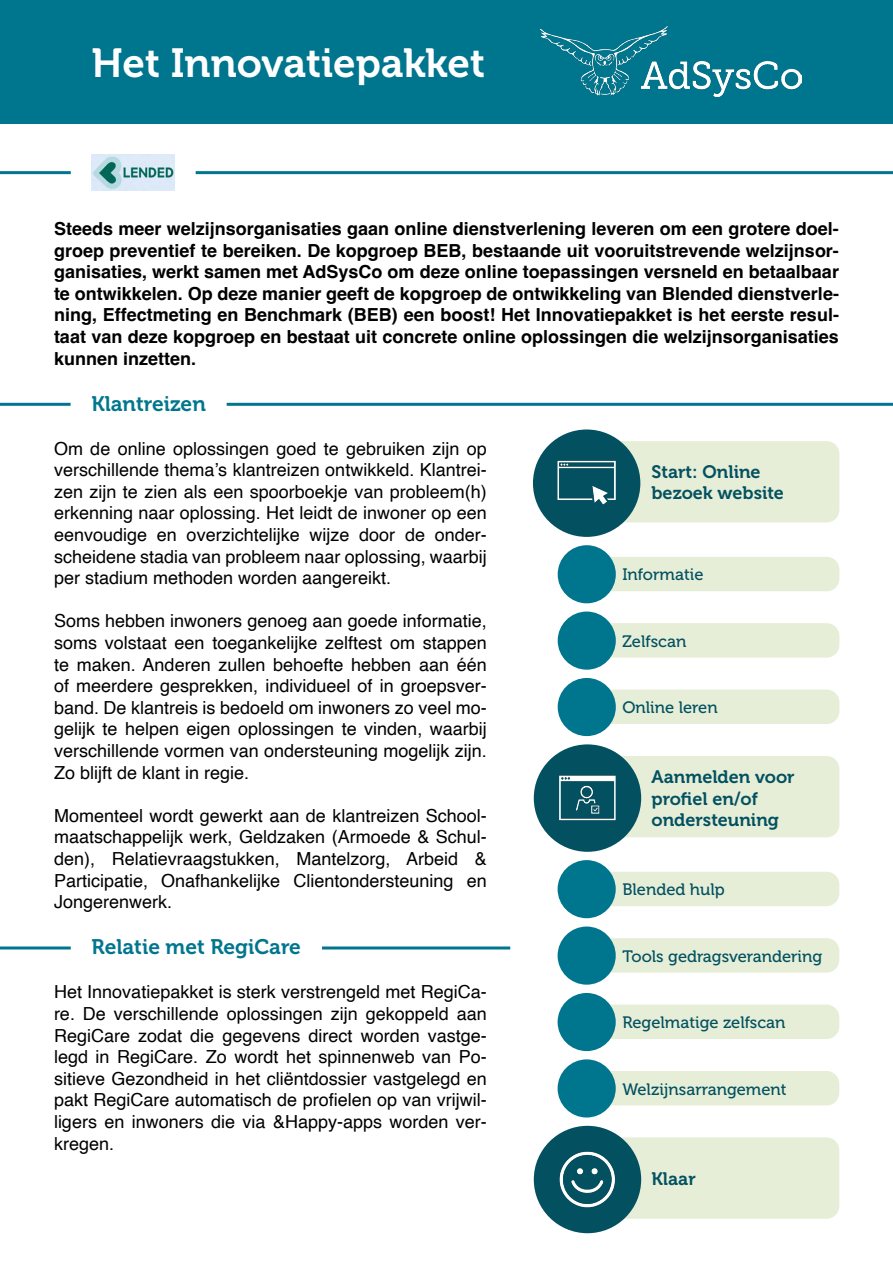
<style>
.page{position:relative;width:893px;height:1263px;background:#fff}
.page>*{position:absolute;margin:0;border:0;box-sizing:border-box;transform-origin:0 0}
.t1{font:40.5px "Museo 700";color:#fff}
.t2{font:21px "Museo 700";color:#00768e}
.t3{font:18px/21.6px "Helvetica";color:#000;text-align:justify}
.t4{font:700 18px/21.6px "Helvetica";color:#000;text-align:justify}
.t5{font:18px/21.6px "Museo 700";color:#035160}
.t6{font:16.5px "Museo 500";color:#035160}
</style>
<div class="page">
<div style="left:0;top:0;width:893px;height:123px;background:#00768e"></div>
<img style="left:540px;top:27px;width:261px;height:69px">
<div style="left:575px;top:441px;width:264px;height:81px;background:#e6eed8;border-radius:13px"></div>
<div style="left:534px;top:431px;width:105px;height:104px;background:#035160;border-radius:50%"></div>
<div style="left:533px;top:429px;width:107px;height:108px;border:3px solid #035160;border-radius:50%"></div>
<div style="left:575px;top:756px;width:264px;height:81px;background:#e6eed8;border-radius:13px"></div>
<div style="left:535px;top:746px;width:105px;height:104px;background:#035160;border-radius:50%"></div>
<div style="left:534px;top:744px;width:107px;height:108px;border:3px solid #035160;border-radius:50%"></div>
<div style="left:575px;top:1137px;width:264px;height:82px;background:#e6eed8;border-radius:13px"></div>
<div style="left:535px;top:1127px;width:105px;height:105px;background:#035160;border-radius:50%"></div>
<div style="left:534px;top:1126px;width:107px;height:107px;border:3px solid #035160;border-radius:50%"></div>
<div style="left:599px;top:557px;width:240px;height:34px;background:#e6eed8;border-radius:13px"></div>
<div style="left:559px;top:547px;width:55px;height:55px;background:#00768e;border-radius:50%"></div>
<div style="left:558px;top:545px;width:58px;height:58px;border:3px solid #00768e;border-radius:50%"></div>
<div style="left:599px;top:623px;width:240px;height:35px;background:#e6eed8;border-radius:13px"></div>
<div style="left:559px;top:613px;width:55px;height:55px;background:#00768e;border-radius:50%"></div>
<div style="left:558px;top:611px;width:58px;height:59px;border:3px solid #00768e;border-radius:50%"></div>
<div style="left:599px;top:690px;width:240px;height:34px;background:#e6eed8;border-radius:13px"></div>
<div style="left:559px;top:679px;width:55px;height:56px;background:#00768e;border-radius:50%"></div>
<div style="left:558px;top:678px;width:58px;height:58px;border:3px solid #00768e;border-radius:50%"></div>
<div style="left:599px;top:872px;width:240px;height:34px;background:#e6eed8;border-radius:13px"></div>
<div style="left:559px;top:862px;width:55px;height:55px;background:#00768e;border-radius:50%"></div>
<div style="left:558px;top:860px;width:58px;height:58px;border:3px solid #00768e;border-radius:50%"></div>
<div style="left:599px;top:938px;width:240px;height:34px;background:#e6eed8;border-radius:13px"></div>
<div style="left:559px;top:928px;width:55px;height:55px;background:#00768e;border-radius:50%"></div>
<div style="left:558px;top:926px;width:58px;height:59px;border:3px solid #00768e;border-radius:50%"></div>
<div style="left:599px;top:1004px;width:240px;height:35px;background:#e6eed8;border-radius:13px"></div>
<div style="left:559px;top:994px;width:55px;height:55px;background:#00768e;border-radius:50%"></div>
<div style="left:558px;top:993px;width:58px;height:58px;border:3px solid #00768e;border-radius:50%"></div>
<div style="left:599px;top:1071px;width:240px;height:34px;background:#e6eed8;border-radius:13px"></div>
<div style="left:559px;top:1061px;width:55px;height:55px;background:#00768e;border-radius:50%"></div>
<div style="left:558px;top:1059px;width:58px;height:58px;border:3px solid #00768e;border-radius:50%"></div>
<img style="left:557px;top:460px;width:59px;height:45px">
<img style="left:559px;top:775px;width:57px;height:46px">
<img style="left:559px;top:1151px;width:56px;height:57px">
<hr style="left:227px;top:403px;width:666px;height:3px;background:#00768e">
<hr style="left:0;top:403px;width:71px;height:3px;background:#00768e">
<hr style="left:322px;top:946px;width:188px;height:3px;background:#00768e">
<hr style="left:0;top:946px;width:71px;height:3px;background:#00768e">
<img style="left:91px;top:155px;width:84px;height:36px">
<hr style="left:196px;top:171px;width:697px;height:3px;background:#00768e">
<hr style="left:0;top:171px;width:71px;height:3px;background:#00768e">
<h1 class="t1" style="left:91px;top:40px;width:395px">Het Innovatiepakket</h1>
<p class="t4" style="left:54px;top:220px;width:786px">Steeds meer welzijnsorganisaties gaan online dienstverlening leveren om een grotere doel&shy;groep preventief te bereiken. De kopgroep BEB, bestaande uit vooruitstrevende welzijnsor&shy;ganisaties, werkt samen met AdSysCo om deze online toepassingen versneld en betaalbaar te ontwikkelen. Op deze manier geeft de kopgroep de ontwikkeling van Blended dienstverle&shy;ning, Effectmeting en Benchmark (BEB) een boost! Het Innovatiepakket is het eerste resul&shy;taat van deze kopgroep en bestaat uit concrete online oplossingen die welzijnsorganisaties kunnen inzetten.</p>
<p class="t2" style="left:91px;top:392px;width:116px">Klantreizen</p>
<p class="t3" style="left:54px;top:438px;width:434px">Om de online oplossingen goed te gebruiken zijn op verschillende thema’s klantreizen ontwikkeld. Klantrei&shy;zen zijn te zien als een spoorboekje van probleem(h) erkenning naar oplossing. Het leidt de inwoner op een eenvoudige en overzichtelijke wijze door de onder&shy;scheidene stadia van probleem naar oplossing, waarbij per stadium methoden worden aangereikt.</p>
<p class="t3" style="left:54px;top:611px;width:434px">Soms hebben inwoners genoeg aan goede informatie, soms volstaat een toegankelijke zelftest om stappen te maken. Anderen zullen behoefte hebben aan één of meerdere gesprekken, individueel of in groepsver&shy;band. De klantreis is bedoeld om inwoners zo veel mo&shy;gelijk te helpen eigen oplossingen te vinden, waarbij verschillende vormen van ondersteuning mogelijk zijn.<br>Zo blijft de klant in regie.</p>
<p class="t3" style="left:54px;top:805px;width:434px">Momenteel wordt gewerkt aan de klantreizen School&shy;maatschappelijk werk, Geldzaken (Armoede &amp; Schul&shy;den), Relatievraagstukken, Mantelzorg, Arbeid &amp; Participatie, Onafhankelijke Clientondersteuning en Jongerenwerk.</p>
<p class="t2" style="left:92px;top:935px;width:211px">Relatie met RegiCare</p>
<p class="t3" style="left:54px;top:982px;width:434px">Het Innovatiepakket is sterk verstrengeld met RegiCa&shy;re. De verschillende oplossingen zijn gekoppeld aan RegiCare zodat die gegevens direct worden vastge&shy;legd in RegiCare. Zo wordt het spinnenweb van Po&shy;sitieve Gezondheid in het cliëntdossier vastgelegd en pakt RegiCare automatisch de profielen op van vrijwil&shy;ligers en inwoners die via &amp;Happy-apps worden ver&shy;kregen.</p>
<p class="t5" style="left:651px;top:461px;width:134px">Start: Online bezoek website</p>
<p class="t6" style="left:622px;top:565px;width:83px">Informatie</p>
<p class="t6" style="left:622px;top:632px;width:65px">Zelfscan</p>
<p class="t6" style="left:622px;top:698px;width:97px">Online leren</p>
<p class="t5" style="left:651px;top:766px;width:145px">Aanmelden voor profiel en/of ondersteuning</p>
<p class="t6" style="left:622px;top:880px;width:104px">Blended hulp</p>
<p class="t6" style="left:622px;top:947px;width:201px">Tools gedragsverandering</p>
<p class="t6" style="left:622px;top:1013px;width:165px">Regelmatige zelfscan</p>
<p class="t6" style="left:622px;top:1080px;width:166px">Welzijnsarrangement</p>
<p class="t5" style="left:651px;top:1168px;width:46px">Klaar</p>
</div>
